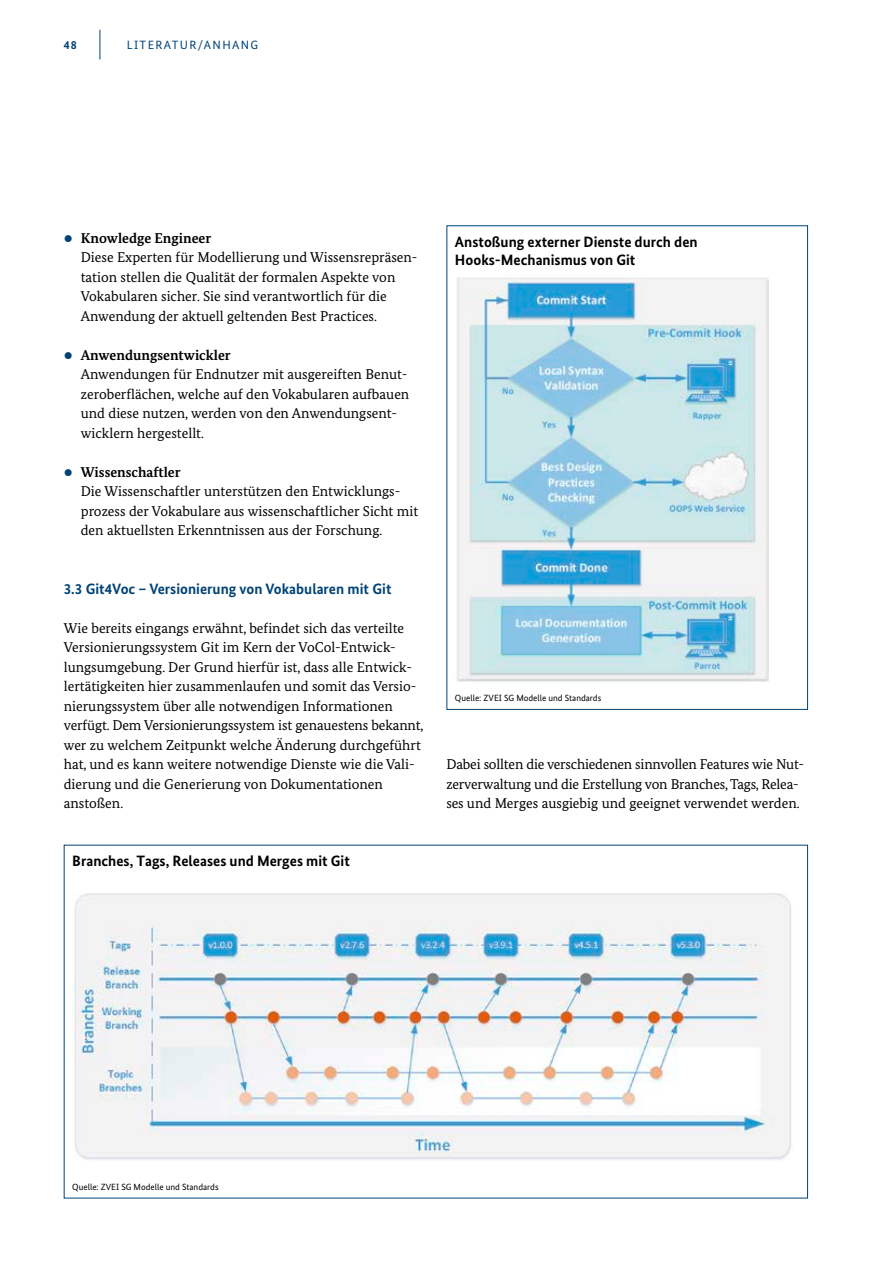
<style>
.page{position:relative;width:893px;height:1263px;background:#fff}
.page>*{position:absolute;margin:0;border:0;box-sizing:border-box;transform-origin:0 0}
.t1{font:700 15px/18px "Bundes Sans";color:#000}
.t2{font:700 15px "Bundes Sans";color:#004376}
.t3{font:14.25px/19.5px "Bundes Serif";color:#000}
.t4{font:12px "Bundes Sans";letter-spacing:.11em;color:#004376}
.t5{font:700 12px "Bundes Sans";color:#004376}
.t6{font:9px "Bundes Sans";color:#000}
.s1{font-weight:700}
</style>
<div class="page">
<hr style="left:100px;top:30px;width:1px;height:30px;background:#004376">
<img style="left:72px;top:893px;width:719px;height:267px">
<img style="left:457px;top:274px;width:312px;height:408px">
<p class="t5" style="left:64px;top:37px;width:15px">48</p>
<p class="t4" style="left:127px;top:37px;width:133px">LITERATUR/ANHANG</p>
<p class="t3" style="left:81px;top:228px;width:338px"><span class="s1">Knowledge Engineer<br></span>Diese Experten für Modellierung und Wissensrepräsen&shy;tation stellen die Qualität der formalen Aspekte von Vokabularen sicher. Sie sind verantwortlich für die Anwendung der aktuell geltenden Best Practices.</p>
<p class="t3" style="left:81px;top:345px;width:330px"><span class="s1">Anwendungsentwickler<br></span>Anwendungen für Endnutzer mit ausgereiften Benut&shy;zeroberflächen, welche auf den Vokabularen aufbauen und diese nutzen, werden von den Anwendungsent&shy;wicklern hergestellt.</p>
<p class="t3" style="left:81px;top:462px;width:339px"><span class="s1">Wissenschaftler<br></span>Die Wissenschaftler unterstützen den Entwicklungs&shy;prozess der Vokabulare aus wissenschaftlicher Sicht mit den aktuellsten Erkenntnissen aus der Forschung.</p>
<h4 class="t2" style="left:64px;top:580px;width:329px">3.3 Git4Voc – Versionierung von Vokabularen mit Git</h4>
<p class="t3" style="left:64px;top:618px;width:361px">Wie bereits eingangs erwähnt, befindet sich das verteilte Versionierungssystem Git im Kern der VoCol-Entwick&shy;lungsumgebung. Der Grund hierfür ist, dass alle Entwick&shy;lertätigkeiten hier zusammenlaufen und somit das Versio&shy;nierungssystem über alle notwendigen Informationen verfügt. Dem Versionierungssystem ist genauestens bekannt, wer zu welchem Zeitpunkt welche Änderung durchgeführt hat, und es kann weitere notwendige Dienste wie die Vali&shy;dierung und die Generierung von Dokumentationen anstoßen.</p>
<p class="t1" style="left:72px;top:852px;width:279px">Branches, Tags, Releases und Merges mit Git</p>
<p class="t1" style="left:455px;top:232px;width:244px">Anstoßung externer Dienste durch den<br>Hooks-Mechanismus von Git</p>
<p class="t6" style="left:455px;top:693px;width:148px">Quelle: ZVEI SG Modelle und Standards</p>
<p class="t3" style="left:446px;top:755px;width:357px">Dabei sollten die verschiedenen sinnvollen Features wie Nut&shy;zerverwaltung und die Erstellung von Branches, Tags, Relea&shy;ses und Merges ausgiebig und geeignet verwendet werden.</p>
<p class="t6" style="left:72px;top:1181px;width:148px">Quelle: ZVEI SG Modelle und Standards</p>
</div>
